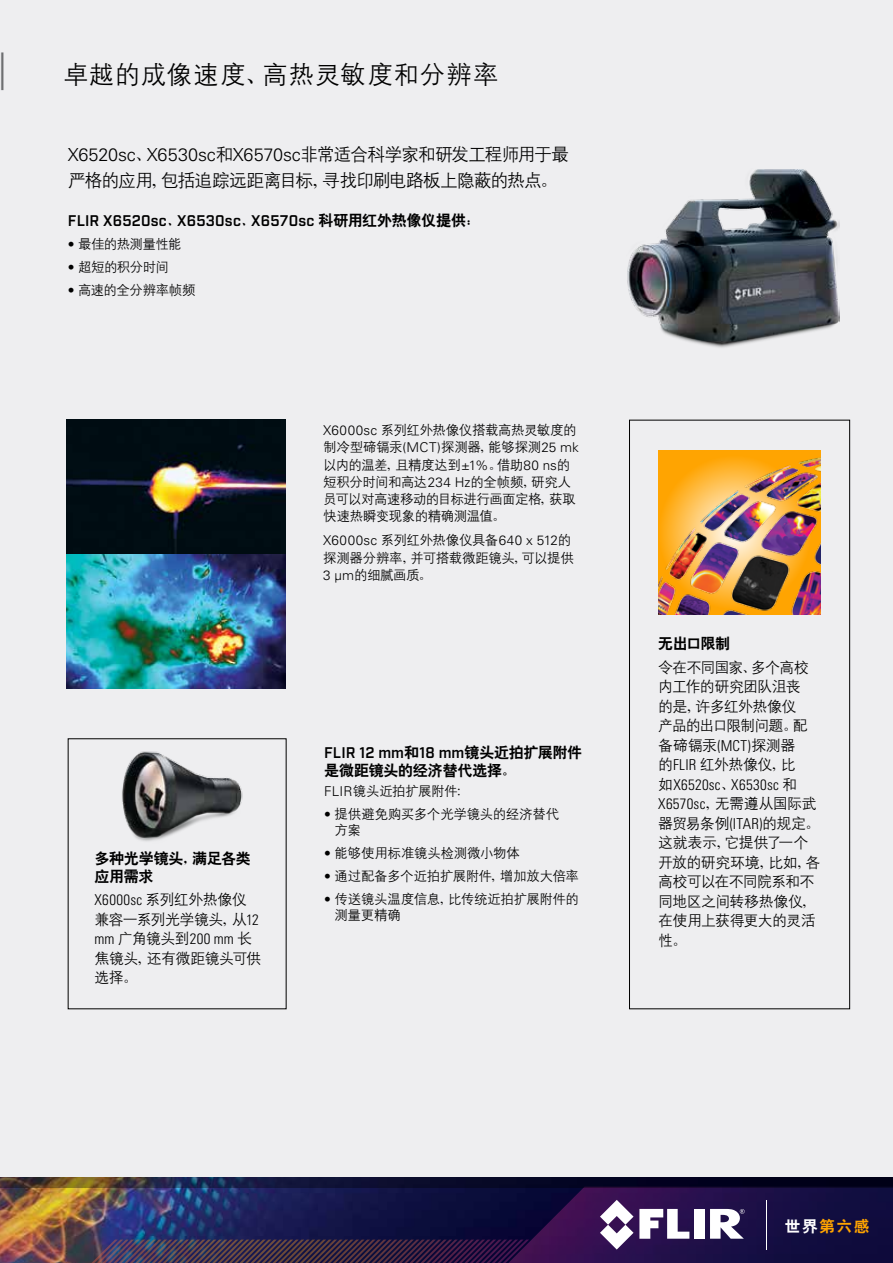
<style>
.page{position:relative;width:893px;height:1263px;background:#eeeef0}
.page>*{position:absolute;margin:0;border:0;box-sizing:border-box;transform-origin:0 0}
.t1{font:37.5px "Industry";color:#6d6e71}
.t2{font:25.5px "Denshan CSEG Medium GB";letter-spacing:.025em;color:#000}
.t3{font:300 18px "Univers LT Std";letter-spacing:-.01em;color:#000}
.t4{font:18px "Denshan CSEG Medium GB";letter-spacing:-.065em;color:#000}
.t5{font:15.75px "Heiti CSEG Bold GB";letter-spacing:.1em;color:#ffa400}
.t6{font:15px/19.5px "Denshan CSEG Medium GB";letter-spacing:-.045em;color:#000}
.t7{font:600 15px "Industry";letter-spacing:.015em;color:#000}
.t8{font:300 condensed 15px "Univers LT Std";letter-spacing:.02em;color:#000}
.t9{font:15px/18px "Heiti CSEG Bold GB";letter-spacing:-.02em;color:#000}
.t10{font:13.5px/17.2px "Denshan CSEG Medium GB";letter-spacing:-.03em;color:#000}
.t11{font:300 13.5px "Univers LT Std";letter-spacing:.03em;color:#000}
.t12{font:13.5px "Denshan CSEG Medium GB";letter-spacing:-.05em;color:#000}
.s1{font-family:"Denshan CSEG Medium GB";font-weight:400}
.s2{font-family:"Heiti CSEG Bold GB";font-weight:400}
.s3{font-family:"Univers LT Std";font-weight:300}
.s4{font-family:"Denshan CSEG Medium GB";font-weight:400;font-stretch:normal}
.s5{font-family:"Univers LT Std";font-weight:300;font-stretch:condensed}
.s6{color:#fff}
</style>
<div class="page">
<img style="left:122px;top:751px;width:121px;height:90px">
<div style="left:629px;top:420px;width:221px;height:589px;border:1px solid #000"></div>
<img style="left:658px;top:450px;width:163px;height:164px">
<img style="left:627px;top:169px;width:213px;height:179px">
<img style="left:66px;top:420px;width:219px;height:268px">
<img style="left:0;top:1188px;width:90px;height:75px">
<img style="left:90px;top:1188px;width:803px;height:75px">
<svg style="left:0;top:1178px;width:893px;height:10px;background:#17162c"></svg>
<svg style="left:639px;top:1209px;width:50px;height:30px"></svg>
<div style="left:694px;top:1209px;width:11px;height:30px;background:#fff"></div>
<svg style="left:600px;top:1200px;width:33px;height:49px;background:#9b89aa"></svg>
<svg style="left:710px;top:1209px;width:35px;height:30px"></svg>
<hr style="left:766px;top:1200px;width:1px;height:49px;background:#fff">
<h1 class="t1" style="left:-4px;top:46px;width:13px">|</h1>
<h2 class="t2" style="left:63px;top:61px;width:437px">卓越的成像速度、高热灵敏度和分辨率</h2>
<h3 class="t3" style="left:68px;top:144px;width:503px">X6520sc<span class="s1">、</span>X6530sc<span class="s1">和</span>X6570sc<span class="s1">非常适合科学家和研发工程师用于最</span></h3>
<h3 class="t4" style="left:68px;top:171px;width:492px">严格的应用，包括追踪远距离目标，寻找印刷电路板上隐蔽的热点。</h3>
<p class="t7" style="left:68px;top:211px;width:414px">FLIR X6520sc<span class="s2">、</span>X6530sc<span class="s2">、</span>X6570sc <span class="s2">科研用红外热像仪提供：</span></p>
<p class="t12" style="left:68px;top:237px;width:115px"><span class="s3">•</span> 最佳的热测量性能</p>
<p class="t10" style="left:68px;top:258px;width:103px"><span class="s3">•</span> 超短的积分时间</p>
<p class="t10" style="left:68px;top:281px;width:129px"><span class="s3">•</span> 高速的全分辨率帧频</p>
<p class="t10" style="left:323px;top:421px;width:257px"><span class="s3">X6000sc</span> 系列红外热像仪搭载高热灵敏度的制冷型碲镉汞<span class="s3">(MCT)</span>探测器，能够探测<span class="s3">25 mk</span>以内的温差，且精度达到<span class="s3">±1%</span>。借助<span class="s3">80 ns</span>的短积分时间和高达<span class="s3">234 Hz</span>的全帧频，研究人员可以对高速移动的目标进行画面定格，获取快速热瞬变现象的精确测温值。</p>
<p class="t11" style="left:323px;top:532px;width:250px">X6000sc <span class="s1">系列红外热像仪具备</span>640 x 512<span class="s1">的</span></p>
<p class="t10" style="left:323px;top:549px;width:252px">探测器分辨率，并可搭载微距镜头，可以提供<br><span class="s3">3 μm</span>的细腻画质。</p>
<p class="t9" style="left:95px;top:849px;width:158px">多种光学镜头，满足各类应用需求</p>
<p class="t8" style="left:95px;top:891px;width:154px">X6000sc <span class="s4">系列红外热像仪</span></p>
<p class="t6" style="left:95px;top:909px;width:166px">兼容一系列光学镜头，从<span class="s5">12</span></p>
<p class="t8" style="left:95px;top:930px;width:159px">mm <span class="s4">广角镜头到</span>200 mm <span class="s4">长</span></p>
<p class="t6" style="left:95px;top:948px;width:168px">焦镜头，还有微距镜头可供选择。</p>
<p class="t7" style="left:324px;top:743px;width:260px">FLIR 12 mm<span class="s2">和</span>18 mm<span class="s2">镜头近拍扩展附件</span></p>
<p class="t9" style="left:324px;top:761px;width:194px">是微距镜头的经济替代选择。</p>
<p class="t10" style="left:324px;top:782px;width:148px"><span class="s3">FLIR</span>镜头近拍扩展附件：</p>
<p class="t10" style="left:335px;top:806px;width:226px;line-height:16.2px;text-indent:-11px"><span class="s3">•</span> 提供避免购买多个光学镜头的经济替代方案</p>
<p class="t10" style="left:324px;top:844px;width:198px"><span class="s3">•</span> 能够使用标准镜头检测微小物体</p>
<p class="t10" style="left:324px;top:867px;width:257px"><span class="s3">•</span> 通过配备多个近拍扩展附件，增加放大倍率</p>
<p class="t10" style="left:335px;top:891px;width:246px;line-height:16.2px;text-indent:-11px"><span class="s3">•</span> 传送镜头温度信息，比传统近拍扩展附件的测量更精确</p>
<p class="t9" style="left:658px;top:634px;width:73px">无出口限制</p>
<p class="t6" style="left:658px;top:657px;width:152px">令在不同国家、多个高校内工作的研究团队沮丧的是，许多红外热像仪产品的出口限制问题。配备碲镉汞<span class="s5">(MCT)</span>探测器的<span class="s5">FLIR</span> 红外热像仪，比</p>
<p class="t8" style="left:658px;top:776px;width:141px"><span class="s4">如</span>X6520sc<span class="s4">、</span>X6530sc <span class="s4">和</span></p>
<p class="t6" style="left:658px;top:794px;width:164px"><span class="s5">X6570sc</span>，无需遵从国际武器贸易条例<span class="s5">(ITAR)</span>的规定。这就表示，它提供了一个开放的研究环境，比如，各高校可以在不同院系和不同地区之间转移热像仪，在使用上获得更大的灵活性。</p>
<p class="t5" style="left:785px;top:1218px;width:86px"><span class="s6">世界</span>第六感</p>
</div>
